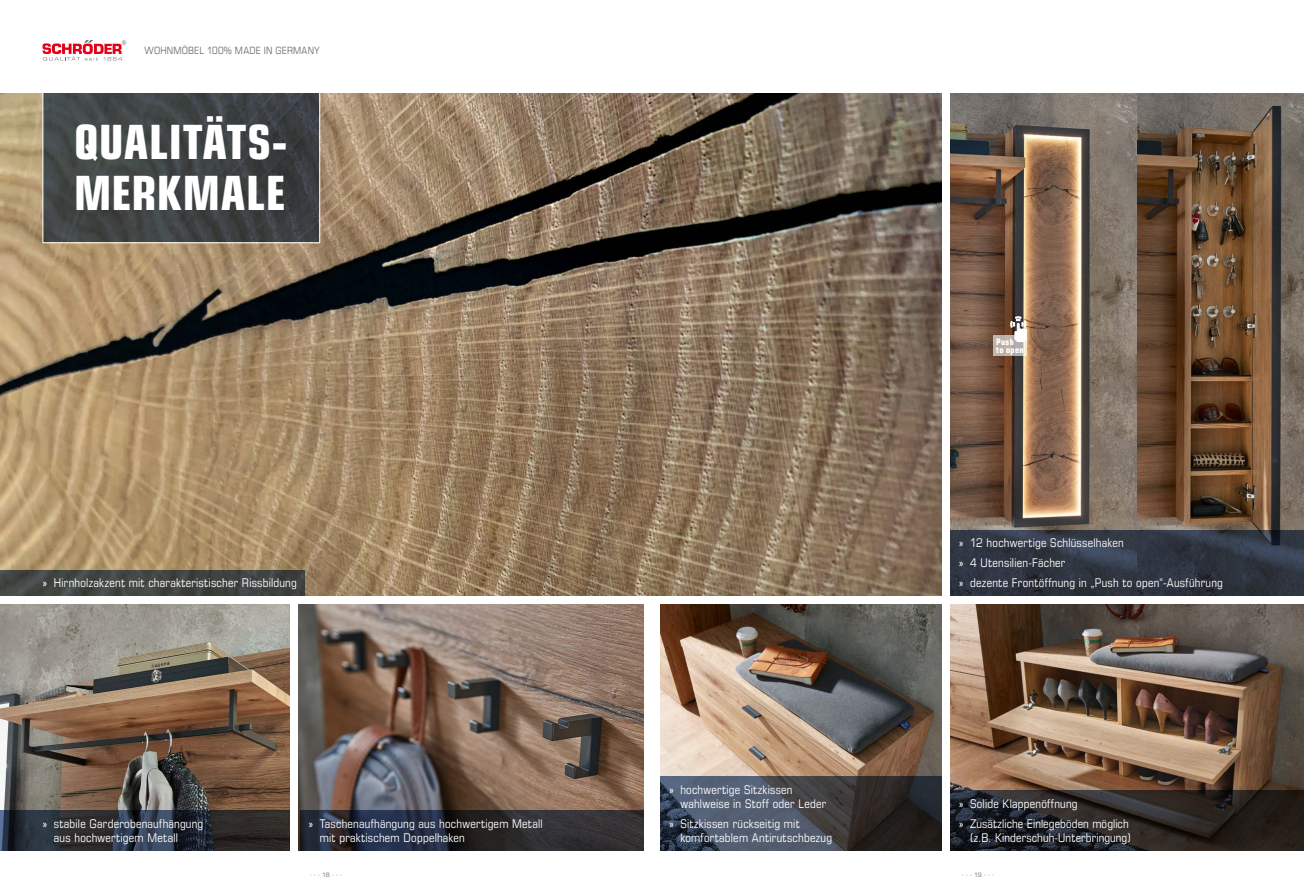
<style>
.page{position:relative;width:1304px;height:885px;background:#fff}
.page>*{position:absolute;margin:0;border:0;box-sizing:border-box;transform-origin:0 0}
.t1{font:700 condensed 47.3px/51.4px "Eurostile LT Pro";letter-spacing:.02em;color:#fff}
.t2{font:condensed 12px/14.4px "Eurostile LT Pro";letter-spacing:.02em;color:#fff}
.t3{font:condensed 10px "Eurostile LT Pro";letter-spacing:.02em;color:#6f6f6e}
.t4{font:700 condensed 9px/8px "Eurostile LT Pro";letter-spacing:.03em;color:#fff}
.t5{font:6px "Eurostile LT Pro";color:#6f6f6e}
</style>
<div class="page">
<img style="left:0;top:94px;width:942px;height:501px">
<img style="left:1138px;top:94px;width:166px;height:435px">
<img style="left:950px;top:94px;width:186px;height:435px">
<img style="left:0;top:604px;width:290px;height:206px">
<img style="left:298px;top:604px;width:345px;height:246px">
<img style="left:950px;top:604px;width:354px;height:186px">
<img style="left:660px;top:604px;width:282px;height:172px">
<svg style="left:44px;top:94px;width:274px;height:147px;background:#3f4344"></svg>
<svg style="left:950px;top:529px;width:354px;height:66px;background:#313743"></svg>
<svg style="left:0;top:570px;width:305px;height:25px;background:#404442"></svg>
<svg style="left:300px;top:810px;width:343px;height:40px;background:#292b34"></svg>
<svg style="left:950px;top:790px;width:354px;height:60px;background:#252223"></svg>
<svg style="left:660px;top:776px;width:282px;height:74px;background:#3d414b"></svg>
<svg style="left:0;top:810px;width:290px;height:40px;background:#2a2e36"></svg>
<svg style="left:993px;top:336px;width:33px;height:20px"></svg>
<svg style="left:1011px;top:317px;width:15px;height:24px"></svg>
<svg style="left:43px;top:40px;width:83px;height:20px"></svg>
<div style="left:42px;top:86px;width:278px;height:157px;border:1px solid #fff"></div>
<p class="t3" style="left:145px;top:44px;width:177px">WOHNMÖBEL 100% MADE IN GERMANY</p>
<h1 class="t1" style="left:74px;top:116px;width:215px">QUALITÄTS-<br>MERKMALE</h1>
<p class="t4" style="left:996px;top:338px;width:29px">Push<br>to open</p>
<p class="t2" style="left:959px;top:532px;width:166px;line-height:20.1px">» 12 hochwertige Schlüsselhaken » 4 Utensilien-Fächer</p>
<p class="t2" style="left:43px;top:575px;width:256px">» Hirnholzakzent mit charakteristischer Rissbildung</p>
<p class="t2" style="left:959px;top:575px;width:266px">» dezente Frontöffnung in „Push to open“-Ausführung</p>
<p class="t2" style="left:54px;top:816px;width:151px;text-indent:-11px">» stabile Garderobenaufhängung aus hochwertigem Metall</p>
<p class="t2" style="left:320px;top:816px;width:224px;text-indent:-11px">» Taschenaufhängung aus hochwertigem Metall mit praktischem Doppelhaken</p>
<p class="t2" style="left:680px;top:781px;width:147px;text-indent:-11px">» hochwertige Sitzkissen wahlweise in Stoff oder Leder</p>
<p class="t2" style="left:680px;top:816px;width:153px;text-indent:-11px">» Sitzkissen rückseitig mit komfortablem Antirutschbezug</p>
<p class="t2" style="left:959px;top:793px;width:171px;line-height:20.1px">» Solide Klappenöffnung<br>» Zusätzliche Einlegeböden möglich</p>
<p class="t2" style="left:970px;top:830px;width:162px">(z.B. Kinderschuh-Unterbringung)</p>
<p class="t5" style="left:310px;top:871px;width:34px">∙ ∙ ∙ 18 ∙ ∙ ∙</p>
<p class="t5" style="left:962px;top:871px;width:34px">∙ ∙ ∙ 19 ∙ ∙ ∙</p>
</div>
